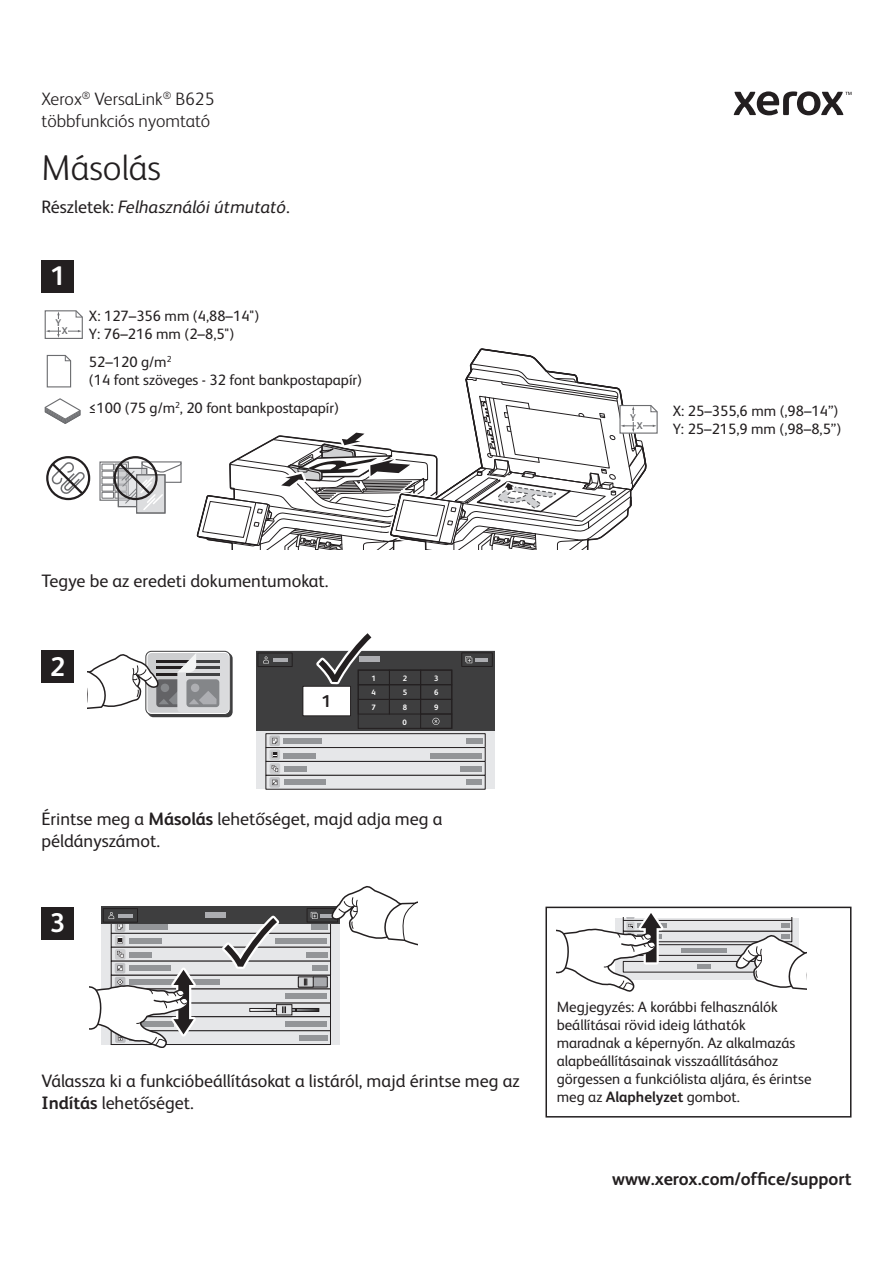
<style>
.page{position:relative;width:893px;height:1263px;background:#fff}
.page>*{position:absolute;margin:0;border:0;box-sizing:border-box;transform-origin:0 0}
.t1{font:300 36px "Xerox Sans";color:#231f20}
.t2{font:700 27px "Xerox Sans";color:#fff}
.t3{font:18px/21.6px "Xerox Sans";color:#231f20}
.t4{font:300 18px/21.6px "Xerox Sans";color:#231f20}
.t5{font:italic 18px "Xerox Sans";color:#231f20}
.t6{font:700 18px "Xerox Sans";color:#231f20}
.t7{font:700 17.25px "Xerox Sans";color:#231f20}
.t8{font:15px/18px "Xerox Sans";color:#231f20}
.t9{font:700 9.75px "Xerox Sans";color:#6c6d70}
.t10{font:700 7.8px "Xerox Sans";color:#fff}
.s1{font-style:normal}
.s2{font-weight:700}
</style>
<div class="page">
<svg style="left:734px;top:91px;width:117px;height:24px"></svg>
<div style="left:46px;top:456px;width:44px;height:44px;border:2px solid #231f20;border-radius:50%"></div>
<svg style="left:50px;top:460px;width:36px;height:37px"></svg>
<svg style="left:101px;top:463px;width:16px;height:36px"></svg>
<div style="left:99px;top:461px;width:30px;height:40px;border:1px solid #6c6d70"></div>
<div style="left:102px;top:464px;width:11px;height:6px;background:#fff"></div>
<div style="left:102px;top:464px;width:12px;height:6px;border:1px solid #6c6d70"></div>
<div style="left:115px;top:464px;width:12px;height:6px;border:1px solid #6c6d70"></div>
<div style="left:102px;top:471px;width:11px;height:6px;background:#fff"></div>
<div style="left:102px;top:471px;width:12px;height:6px;border:1px solid #6c6d70"></div>
<div style="left:102px;top:478px;width:11px;height:6px;background:#fff"></div>
<div style="left:102px;top:478px;width:12px;height:6px;border:1px solid #6c6d70"></div>
<div style="left:102px;top:485px;width:11px;height:6px;background:#fff"></div>
<div style="left:102px;top:485px;width:12px;height:6px;border:1px solid #6c6d70"></div>
<div style="left:115px;top:485px;width:12px;height:6px;border:1px solid #6c6d70"></div>
<div style="left:102px;top:492px;width:11px;height:6px;background:#fff"></div>
<div style="left:102px;top:492px;width:12px;height:6px;border:1px solid #6c6d70"></div>
<div style="left:115px;top:492px;width:12px;height:6px;border:1px solid #6c6d70"></div>
<div style="left:136px;top:474px;width:29px;height:40px;border:1px solid #6c6d70"></div>
<div style="left:136px;top:474px;width:30px;height:39px;border:1px solid #6c6d70"></div>
<div style="left:114px;top:456px;width:44px;height:44px;border:2px solid #231f20;border-radius:50%"></div>
<svg style="left:117px;top:461px;width:65px;height:51px"></svg>
<svg style="left:46px;top:354px;width:26px;height:34px"></svg>
<svg style="left:44px;top:310px;width:39px;height:29px"></svg>
<div style="left:56px;top:319px;width:5px;height:8px;background:#fff"></div>
<svg style="left:197px;top:348px;width:461px;height:202px"></svg>
<div style="left:630px;top:413px;width:6px;height:8px;background:#fff"></div>
<svg style="left:44px;top:398px;width:37px;height:26px"></svg>
<div style="left:256px;top:651px;width:238px;height:138px;background:linear-gradient(to right,#e6e7e9,#e6e7e9)"></div>
<div style="left:266px;top:734px;width:219px;height:13px;background:#e6e7e9"></div>
<div style="left:266px;top:733px;width:219px;height:15px;border:1px solid #231f20"></div>
<div style="left:266px;top:747px;width:219px;height:14px;background:#e6e7e9"></div>
<div style="left:266px;top:747px;width:219px;height:15px;border:1px solid #231f20"></div>
<div style="left:266px;top:761px;width:219px;height:14px;background:#e6e7e9"></div>
<div style="left:266px;top:761px;width:219px;height:14px;border:1px solid #231f20"></div>
<div style="left:266px;top:775px;width:219px;height:14px;background:#e6e7e9"></div>
<div style="left:266px;top:775px;width:219px;height:14px;border:1px solid #231f20"></div>
<svg style="left:269px;top:735px;width:11px;height:11px"></svg>
<svg style="left:272px;top:738px;width:5px;height:6px"></svg>
<div style="left:284px;top:739px;width:38px;height:5px;background:#939598"></div>
<svg style="left:269px;top:749px;width:11px;height:11px"></svg>
<svg style="left:272px;top:752px;width:6px;height:5px"></svg>
<div style="left:284px;top:753px;width:32px;height:5px;background:#939598"></div>
<div style="left:430px;top:753px;width:52px;height:5px;background:#939598"></div>
<div style="left:466px;top:739px;width:16px;height:5px;background:#939598"></div>
<svg style="left:270px;top:763px;width:10px;height:11px"></svg>
<svg style="left:271px;top:765px;width:7px;height:7px"></svg>
<div style="left:284px;top:767px;width:22px;height:5px;background:#939598"></div>
<div style="left:461px;top:767px;width:21px;height:5px;background:#939598"></div>
<svg style="left:269px;top:777px;width:11px;height:11px"></svg>
<svg style="left:272px;top:780px;width:5px;height:5px"></svg>
<div style="left:284px;top:780px;width:42px;height:5px;background:#939598"></div>
<div style="left:467px;top:780px;width:15px;height:5px;background:#939598"></div>
<div style="left:256px;top:668px;width:238px;height:62px;background:#3e3e3f"></div>
<div style="left:303px;top:686px;width:48px;height:30px;background:#fff"></div>
<div style="left:303px;top:686px;width:48px;height:30px;border:1px solid #231f20"></div>
<div style="left:358px;top:670px;width:94px;height:58px;border:1px solid #231f20"></div>
<div style="left:358px;top:670px;width:32px;height:15px;border:1px solid #231f20"></div>
<div style="left:389px;top:670px;width:32px;height:15px;border:1px solid #231f20"></div>
<div style="left:420px;top:670px;width:32px;height:15px;border:1px solid #231f20"></div>
<div style="left:358px;top:684px;width:32px;height:15px;border:1px solid #231f20"></div>
<div style="left:389px;top:684px;width:32px;height:15px;border:1px solid #231f20"></div>
<div style="left:358px;top:699px;width:32px;height:15px;border:1px solid #231f20"></div>
<div style="left:389px;top:699px;width:32px;height:15px;border:1px solid #231f20"></div>
<svg style="left:420px;top:684px;width:32px;height:45px"></svg>
<div style="left:420px;top:699px;width:32px;height:15px;border:1px solid #231f20"></div>
<div style="left:256px;top:651px;width:238px;height:17px;background:#3e3e3f"></div>
<div style="left:359px;top:656px;width:21px;height:6px;background:#acadb1"></div>
<div style="left:462px;top:653px;width:30px;height:14px;border:1px solid #231f20"></div>
<svg style="left:465px;top:656px;width:7px;height:7px"></svg>
<hr style="left:475px;top:658px;width:12px;height:4px;background:#acadb1">
<div style="left:258px;top:653px;width:34px;height:14px;border:1px solid #231f20"></div>
<svg style="left:263px;top:656px;width:6px;height:7px"></svg>
<hr style="left:273px;top:658px;width:15px;height:4px;background:#acadb1">
<div style="left:148px;top:653px;width:85px;height:64px;background:#3e3e3f;border-radius:6px"></div>
<div style="left:145px;top:651px;width:86px;height:64px;border:1px solid #3e3e3f;border-radius:6px"></div>
<svg style="left:312px;top:633px;width:66px;height:54px"></svg>
<svg style="left:88px;top:653px;width:141px;height:63px"></svg>
<svg style="left:89px;top:886px;width:329px;height:162px"></svg>
<div style="left:545px;top:907px;width:306px;height:210px;border:2px solid #231f20"></div>
<svg style="left:557px;top:906px;width:250px;height:86px"></svg>
<div style="left:41px;top:260px;width:33px;height:33px;background:#231f20"></div>
<div style="left:41px;top:651px;width:33px;height:32px;background:#231f20"></div>
<div style="left:41px;top:907px;width:33px;height:32px;background:#231f20"></div>
<p class="t4" style="left:41px;top:90px;width:174px">Xerox<sup>®</sup> VersaLink<sup>®</sup> B625 többfunkciós nyomtató</p>
<h1 class="t1" style="left:41px;top:155px;width:121px">Másolás</h1>
<p class="t5" style="left:41px;top:197px;width:250px"><span class="s1">Részletek:</span> Felhasználói útmutató<span class="s1">.</span></p>
<h2 class="t2" style="left:50px;top:263px;width:17px">1</h2>
<p class="t9" style="left:55px;top:318px;width:7px">Y</p>
<p class="t9" style="left:62px;top:326px;width:7px">X</p>
<p class="t8" style="left:89px;top:308px;width:172px">X: 127–356 mm (4,88–14")<br>Y: 76–216 mm (2–8,5")</p>
<p class="t8" style="left:89px;top:354px;width:275px">52–120 g/m<sup>2<br></sup>(14 font szöveges - 32 font bankpostapapír)</p>
<p class="t8" style="left:89px;top:401px;width:251px">≤100 (75 g/m<sup>2</sup>, 20 font bankpostapapír)</p>
<p class="t9" style="left:630px;top:413px;width:7px">Y</p>
<p class="t9" style="left:637px;top:421px;width:7px">X</p>
<p class="t8" style="left:673px;top:403px;width:170px">X: 25–355,6 mm (,98–14”)<br>Y: 25–215,9 mm (,98–8,5”)</p>
<p class="t3" style="left:41px;top:572px;width:289px">Tegye be az eredeti dokumentumokat.</p>
<h2 class="t2" style="left:50px;top:654px;width:17px">2</h2>
<p class="t7" style="left:322px;top:693px;width:11px">1</p>
<p class="t10" style="left:372px;top:674px;width:6px">1</p>
<p class="t10" style="left:403px;top:674px;width:6px">2</p>
<p class="t10" style="left:434px;top:674px;width:6px">3</p>
<p class="t10" style="left:372px;top:689px;width:6px">4</p>
<p class="t10" style="left:403px;top:689px;width:6px">5</p>
<p class="t10" style="left:434px;top:689px;width:6px">6</p>
<p class="t10" style="left:372px;top:703px;width:6px">7</p>
<p class="t10" style="left:403px;top:703px;width:6px">8</p>
<p class="t10" style="left:434px;top:703px;width:6px">9</p>
<p class="t10" style="left:403px;top:718px;width:6px">0</p>
<p class="t3" style="left:41px;top:810px;width:402px">Érintse meg a <span class="s2">Másolás</span> lehetőséget, majd adja meg a példányszámot.</p>
<h2 class="t2" style="left:50px;top:910px;width:17px">3</h2>
<p class="t3" style="left:41px;top:1072px;width:480px">Válassza ki a funkcióbeállításokat a listáról, majd érintse meg az<br><span class="s2">Indítás</span> lehetőséget.</p>
<p class="t8" style="left:557px;top:1000px;width:256px">Megjegyzés: A korábbi felhasználók beállításai rövid ideig láthatók maradnak a képernyőn. Az alkalmazás alapbeállításainak visszaállításához görgessen a funkciólista aljára, és érintse meg az <span class="s2">Alaphelyzet</span> gombot.</p>
<p class="t6" style="left:612px;top:1171px;width:241px">www.xerox.com/office/support</p>
</div>
